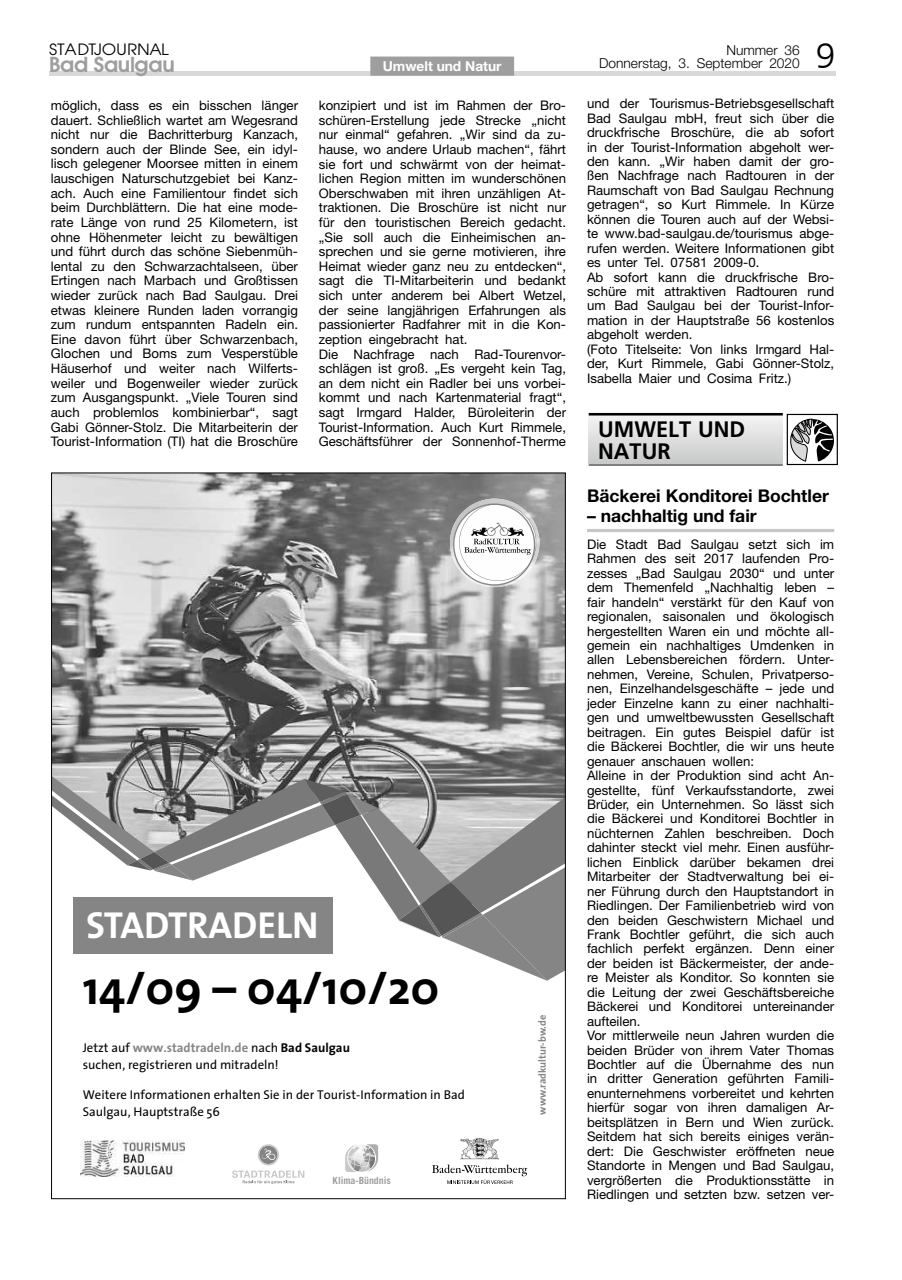
<style>
.page{position:relative;width:902px;height:1280px;background:#fff}
.page>*{position:absolute;margin:0;border:0;box-sizing:border-box;transform-origin:0 0}
.t1{font:700 47.55px "The Sans 7";color:#000}
.t2{font:700 37.8px "The Sans";color:#fff}
.t3{font:300 35.1px "Frutiger";color:#000}
.t4{font:700 22.35px/21.8px "Frutiger";color:#000}
.t5{font:600 21.45px "Avant Garde Two BQ";letter-spacing:-.02em;color:#9e9e9e}
.t6{font:700 17.55px "Helvetica Neue";color:#000}
.t7{font:16.35px "Avant Garde Two BQ";color:#000;scale:1.08 1}
.t8{font:300 13.65px/13.5px "Helvetica Neue";color:#000;text-align:right}
.t9{font:700 13.65px "Helvetica Neue";color:#fff}
.t10{font:13.2px/14.4px "Helvetica Neue";color:#000}
.t11{font:12.75px/17.1px "The Sans 5";color:#000}
.t12{font:700 12.75px "The Sans 7";color:#868686}
.t13{font:700 10.35px "The Sans";color:#858585}
.t14{font:700 9.9px "Trade Gothic LT Std";letter-spacing:-.005em;color:#9e9e9e}
.s1{font-family:"The Sans 5";font-weight:400;color:#000}
.s2{color:#000}
</style>
<div class="page">
<div style="left:49px;top:71px;width:786px;height:5px;background:#d9d9d9"></div>
<div style="left:370px;top:57px;width:144px;height:19px;background:#9e9e9e"></div>
<hr style="left:587px;top:529px;width:247px;height:3px;background:#c6c6c6">
<div style="left:588px;top:415px;width:194px;height:49px;background:linear-gradient(to bottom,#f4f5f5,#c8c8c8)"></div>
<div style="left:786px;top:414px;width:51px;height:51px;border:1px solid #000"></div>
<svg style="left:790px;top:419px;width:44px;height:42px"></svg>
<hr style="left:588px;top:413px;width:194px;height:2px;background:#000">
<hr style="left:588px;top:464px;width:194px;height:1px;background:#000">
<img style="left:53px;top:474px;width:511px;height:302px">
<svg style="left:53px;top:776px;width:511px;height:205px"></svg>
<img style="left:459px;top:499px;width:71px;height:4px">
<img style="left:450px;top:516px;width:1px;height:62px">
<img style="left:537px;top:516px;width:2px;height:62px">
<img style="left:467px;top:586px;width:54px;height:1px">
<svg style="left:451px;top:503px;width:86px;height:83px"></svg>
<div style="left:74px;top:897px;width:259px;height:56px;background:#858585"></div>
<svg style="left:345px;top:1144px;width:33px;height:28px"></svg>
<img style="left:460px;top:1138px;width:39px;height:21px">
<svg style="left:432px;top:1164px;width:95px;height:20px"></svg>
<svg style="left:232px;top:1144px;width:72px;height:40px"></svg>
<img style="left:81px;top:1140px;width:104px;height:37px">
<p class="t7" style="left:49px;top:40px;width:112px">STADTJOURNAL</p>
<h3 class="t5" style="left:49px;top:52px;width:127px">Bad Saulgau</h3>
<p class="t9" style="left:383px;top:57px;width:120px">Umwelt und Natur</p>
<p class="t10" style="left:51px;top:98px;width:249px;text-align:justify">möglich, dass es ein bisschen länger dauert. Schließlich wartet am Wegesrand nicht nur die Bachritterburg Kanzach, sondern auch der Blinde See, ein idyl&shy;lisch gelegener Moorsee mitten in einem lauschigen Naturschutzgebiet bei Kanz&shy;ach. Auch eine Familientour findet sich beim Durchblättern. Die hat eine mode&shy;rate Länge von rund 25 Kilometern, ist ohne Höhenmeter leicht zu bewältigen und führt durch das schöne Siebenmüh&shy;lental zu den Schwarzachtalseen, über Ertingen nach Marbach und Großtissen wieder zurück nach Bad Saulgau. Drei etwas kleinere Runden laden vorrangig zum rundum entspannten Radeln ein.<br>Eine davon führt über Schwarzenbach, Glochen und Boms zum Vesperstüble Häuserhof und weiter nach Wilferts&shy;weiler und Bogenweiler wieder zurück zum Ausgangspunkt. „Viele Touren sind auch problemlos kombinierbar“, sagt Gabi Gönner-Stolz. Die Mitarbeiterin der Tourist-Information (TI) hat die Broschüre</p>
<p class="t10" style="left:319px;top:98px;width:249px">konzipiert und ist im Rahmen der Bro&shy;schüren-Erstellung jede Strecke „nicht nur einmal“ gefahren. „Wir sind da zu&shy;hause, wo andere Urlaub machen“, fährt sie fort und schwärmt von der heimat&shy;lichen Region mitten im wunderschönen Oberschwaben mit ihren unzähligen At&shy;traktionen. Die Broschüre ist nicht nur für den touristischen Bereich gedacht. „Sie soll auch die Einheimischen an&shy;sprechen und sie gerne motivieren, ihre Heimat wieder ganz neu zu entdecken“, sagt die TI-Mitarbeiterin und bedankt sich unter anderem bei Albert Wetzel, der seine langjährigen Erfahrungen als passionierter Radfahrer mit in die Kon&shy;zeption eingebracht hat.<br>Die Nachfrage nach Rad-Tourenvor&shy;schlägen ist groß. „Es vergeht kein Tag, an dem nicht ein Radler bei uns vorbei&shy;kommt und nach Kartenmaterial fragt“, sagt Irmgard Halder, Büroleiterin der Tourist-Information. Auch Kurt Rimmele, Geschäftsführer der Sonnenhof-Therme</p>
<p class="t10" style="left:587px;top:96px;width:249px">und der Tourismus-Betriebsgesellschaft Bad Saulgau mbH, freut sich über die druckfrische Broschüre, die ab sofort in der Tourist-Information abgeholt wer&shy;den kann. „Wir haben damit der gro&shy;ßen Nachfrage nach Radtouren in der Raumschaft von Bad Saulgau Rechnung getragen“, so Kurt Rimmele. In Kürze können die Touren auch auf der Websi&shy;te www.bad-saulgau.de/tourismus abge&shy;rufen werden. Weitere Informationen gibt es unter Tel. 07581 2009-0.<br>Ab sofort kann die druckfrische Bro&shy;schüre mit attraktiven Radtouren rund um Bad Saulgau bei der Tourist-Infor&shy;mation in der Hauptstraße 56 kostenlos abgeholt werden.<br>(Foto Titelseite: Von links Irmgard Hal&shy;der, Kurt Rimmele, Gabi Gönner-Stolz, Isabella Maier und Cosima Fritz.)</p>
<p class="t8" style="left:599px;top:43px;width:202px">Nummer 36<br>Donnerstag, 3. September 2020</p>
<h3 class="t3" style="left:815px;top:36px;width:21px">9</h3>
<h3 class="t4" style="left:598px;top:418px;width:148px">UMWELT UND<br>NATUR</h3>
<h3 class="t6" style="left:587px;top:485px;width:243px">Bäckerei Konditorei Bochtler</h3>
<h3 class="t6" style="left:587px;top:505px;width:171px">– nachhaltig und fair</h3>
<p class="t10" style="left:587px;top:537px;width:249px">Die Stadt Bad Saulgau setzt sich im Rahmen des seit 2017 laufenden Pro&shy;zesses „Bad Saulgau 2030“ und unter dem Themenfeld „Nachhaltig leben – fair handeln“ verstärkt für den Kauf von regionalen, saisonalen und ökologisch hergestellten Waren ein und möchte all&shy;gemein ein nachhaltiges Umdenken in allen Lebensbereichen fördern. Unter&shy;nehmen, Vereine, Schulen, Privatperso&shy;nen, Einzelhandelsgeschäfte – jede und jeder Einzelne kann zu einer nachhalti&shy;gen und umweltbewussten Gesellschaft beitragen. Ein gutes Beispiel dafür ist die Bäckerei Bochtler, die wir uns heute genauer anschauen wollen:<br>Alleine in der Produktion sind acht An&shy;gestellte, fünf Verkaufsstandorte, zwei Brüder, ein Unternehmen. So lässt sich die Bäckerei und Konditorei Bochtler in nüchternen Zahlen beschreiben. Doch dahinter steckt viel mehr. Einen ausführ&shy;lichen Einblick darüber bekamen drei Mitarbeiter der Stadtverwaltung bei ei&shy;ner Führung durch den Hauptstandort in Riedlingen. Der Familienbetrieb wird von den beiden Geschwistern Michael und Frank Bochtler geführt, die sich auch fachlich perfekt ergänzen. Denn einer der beiden ist Bäckermeister, der ande&shy;re Meister als Konditor. So konnten sie die Leitung der zwei Geschäftsbereiche Bäckerei und Konditorei untereinander aufteilen.<br>Vor mittlerweile neun Jahren wurden die beiden Brüder von ihrem Vater Thomas Bochtler auf die Übernahme des nun in dritter Generation geführten Famili&shy;enunternehmens vorbereitet und kehrten hierfür sogar von ihren damaligen Ar&shy;beitsplätzen in Bern und Wien zurück.<br>Seitdem hat sich bereits einiges verän&shy;dert: Die Geschwister eröffneten neue Standorte in Mengen und Bad Saulgau, vergrößerten die Produktionsstätte in Riedlingen und setzten bzw. setzen ver-</p>
<h2 class="t2" style="left:86px;top:893px;width:234px">STADTRADELN</h2>
<h1 class="t1" style="left:83px;top:948px;width:358px">14/09 – 04/10/20</h1>
<p class="t12" style="left:83px;top:1037px;width:269px"><span class="s1">Jetzt auf</span> www.stadtradeln.de <span class="s1">nach</span> <span class="s2">Bad Saulgau</span></p>
<p class="t11" style="left:83px;top:1056px;width:198px">suchen, registrieren und mitradeln!</p>
<p class="t11" style="left:83px;top:1085px;width:384px">Weitere Informationen erhalten Sie in der Tourist-Information in Bad<br>Saulgau, Hauptstraße 56</p>
<p class="t13" style="left:533px;top:1115px;width:101px;rotate:-90deg">www.radkultur-bw.de</p>
<p class="t14" style="left:332px;top:1174px;width:60px">Klima-Bündnis</p>
</div>
